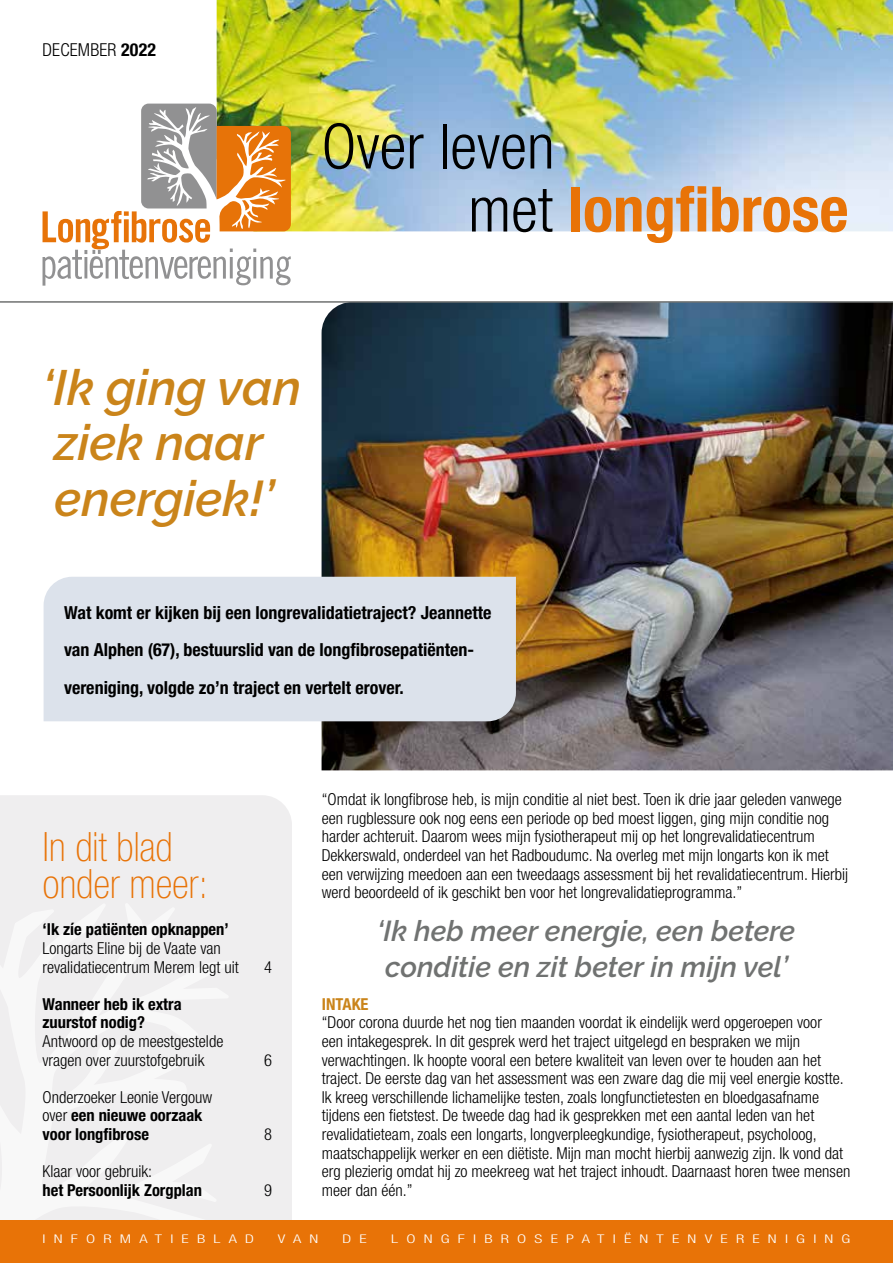
<style>
.page{position:relative;width:893px;height:1263px;background:#fff}
.page>*{position:absolute;margin:0;border:0;box-sizing:border-box;transform-origin:0 0}
.t1{font:300 condensed 62.7px/63px "Helvetica Neue LT Std";color:#000}
.t2{font:italic 600 49.5px/55.3px "Raleway";color:#ca841a}
.t3{font:100 condensed 40.5px/37.2px "Helvetica Neue LT Std";color:#e87307}
.t4{font:italic 600 28.8px/36px "Raleway";color:#707271}
.t5{font:700 condensed 18px/37.2px "Helvetica Neue LT Std";color:#000}
.t6{font:300 condensed 17.85px "Helvetica Neue LT Std";letter-spacing:.01em;color:#000}
.t7{font:300 condensed 16.5px/18.6px "Helvetica Neue LT Std";color:#000}
.t8{font:700 condensed 16.5px/18.6px "Helvetica Neue LT Std";color:#000}
.t9{font:700 condensed 16.5px "Helvetica Neue LT Std";color:#ca841a}
.t10{font:300 condensed 12px "Helvetica Neue LT Std";letter-spacing:.5em;color:#fff;scale:1.37 1}
.s1{font-weight:700}
.s2{font-weight:700;color:#e87307}
.s3{font-weight:300}
</style>
<div class="page">
<img style="left:322px;top:303px;width:571px;height:467px">
<div style="left:44px;top:577px;width:472px;height:144px;background:#dce2eb"></div>
<img style="left:217px;top:0;width:676px;height:231px">
<div style="left:0;top:795px;width:292px;height:425px;background:#efeeef"></div>
<svg style="left:0;top:903px;width:272px;height:317px;fill:#efeeef"></svg>
<div style="left:0;top:1220px;width:893px;height:43px;background:#e87307"></div>
<hr style="left:0;top:301px;width:893px;height:2px;background:#707271">
<svg style="left:43px;top:104px;width:248px;height:182px"></svg>
<p class="t6" style="left:43px;top:39px;width:115px">DECEMBER <span class="s1">2022</span></p>
<h1 class="t1" style="left:468px;top:114px;width:382px;text-indent:-147px">Over leven<br>met <span class="s2">longfibrose</span></h1>
<h2 class="t2" style="left:43px;top:360px;width:260px">‘Ik ging van ziek naar energiek!’</h2>
<p class="t5" style="left:64px;top:594px;width:429px">Wat komt er kijken bij een longrevalidatietraject? Jeannette van Alphen (67), bestuurslid van de longfibrosepatiënten&shy;vereniging, volgde zo’n traject en vertelt erover.</p>
<p class="t7" style="left:322px;top:790px;width:528px">“Omdat ik longfibrose heb, is mijn conditie al niet best. Toen ik drie jaar geleden vanwege een rugblessure ook nog eens een periode op bed moest liggen, ging mijn conditie nog harder achteruit. Daarom wees mijn fysiotherapeut mij op het longrevalidatiecentrum Dekkerswald, onderdeel van het Radboudumc. Na overleg met mijn longarts kon ik met een verwijzing meedoen aan een tweedaags assessment bij het revalidatiecentrum. Hierbij werd beoordeeld of ik geschikt ben voor het longrevalidatieprogramma.”</p>
<h3 class="t4" style="left:377px;top:913px;width:419px">‘Ik heb meer energie, een betere conditie en zit beter in mijn vel’</h3>
<p class="t9" style="left:322px;top:994px;width:48px">INTAKE</p>
<p class="t7" style="left:322px;top:1013px;width:530px">“Door corona duurde het nog tien maanden voordat ik eindelijk werd opgeroepen voor<br>een intakegesprek. In dit gesprek werd het traject uitgelegd en bespraken we mijn verwachtingen. Ik hoopte vooral een betere kwaliteit van leven over te houden aan het traject. De eerste dag van het assessment was een zware dag die mij veel energie kostte.<br>Ik kreeg verschillende lichamelijke testen, zoals longfunctietesten en bloedgasafname tijdens een fietstest. De tweede dag had ik gesprekken met een aantal leden van het revalidatieteam, zoals een longarts, longverpleegkundige, fysiotherapeut, psycholoog, maatschappelijk werker en een diëtiste. Mijn man mocht hierbij aanwezig zijn. Ik vond dat erg plezierig omdat hij zo meekreeg wat het traject inhoudt. Daarnaast horen twee mensen meer dan één.”</p>
<h3 class="t3" style="left:43px;top:828px;width:167px">In dit blad onder meer:</h3>
<p class="t8" style="left:43px;top:920px;width:188px">‘Ik zíe patiënten opknappen’</p>
<p class="t7" style="left:43px;top:939px;width:198px">Longarts Eline bij de Vaate van revalidatiecentrum Merem legt uit</p>
<p class="t7" style="left:264px;top:957px;width:9px">4</p>
<p class="t8" style="left:43px;top:994px;width:141px">Wanneer heb ik extra zuurstof nodig?</p>
<p class="t7" style="left:43px;top:1032px;width:182px">Antwoord op de meestgestelde vragen over zuurstofgebruik</p>
<p class="t7" style="left:264px;top:1050px;width:9px">6</p>
<p class="t8" style="left:43px;top:1087px;width:171px"><span class="s3">Onderzoeker Leonie Vergouw over</span> een nieuwe oorzaak voor longfibrose</p>
<p class="t7" style="left:264px;top:1125px;width:9px">8</p>
<p class="t7" style="left:43px;top:1162px;width:111px">Klaar voor gebruik:</p>
<p class="t8" style="left:43px;top:1180px;width:161px">het Persoonlijk Zorgplan</p>
<p class="t7" style="left:264px;top:1180px;width:9px">9</p>
<p class="t10" style="left:43px;top:1231px;width:156px">INFORMATIEBLAD</p>
<p class="t10" style="left:278px;top:1231px;width:31px">VAN</p>
<p class="t10" style="left:343px;top:1231px;width:19px">D E</p>
<p class="t10" style="left:391px;top:1231px;width:337px">LONGFIBROSEPATIËNTENVERENIGING</p>
</div>
